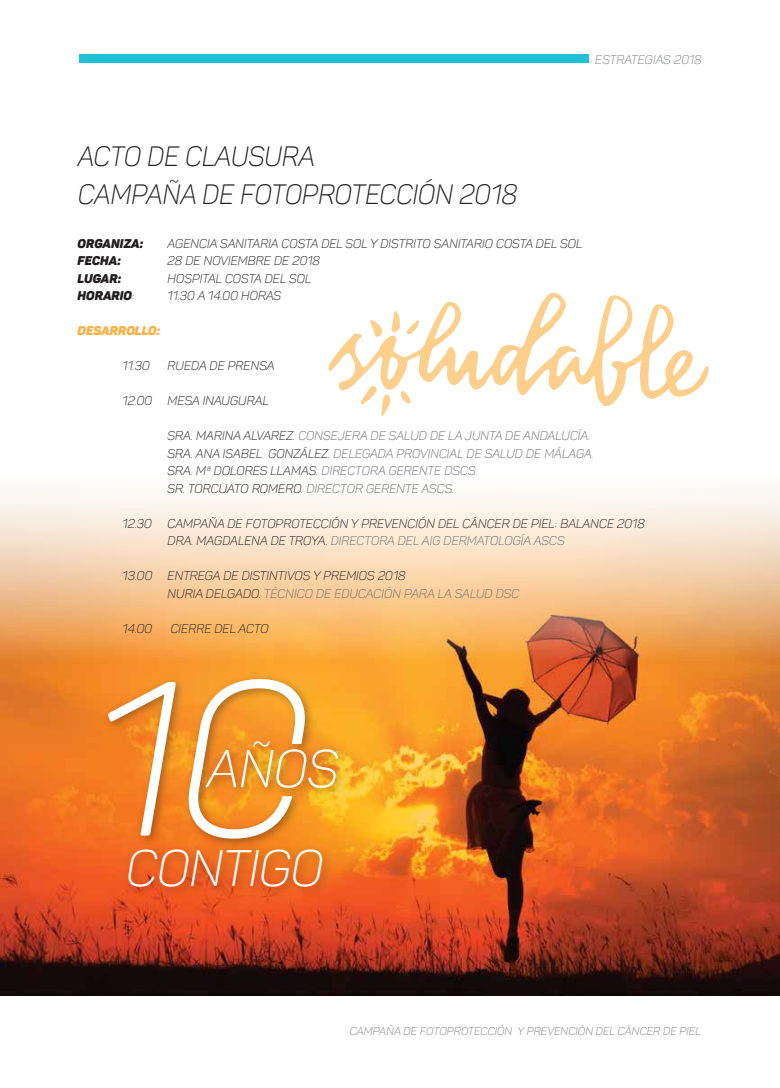
<style>
.page{position:relative;width:780px;height:1088px;background:#fff}
.page>*{position:absolute;margin:0;border:0;box-sizing:border-box;transform-origin:0 0}
.t1{font:50.5px "Panton Lightitalic Caps";color:#fff;scale:.96 1}
.t2{font:27.62px/37.2px "Panton Lightitalic Caps";color:#231f20;scale:.94 1}
.t3{font:12.5px/17.5px "Panton Lightitalic Caps";color:#231f20}
.t4{font:12.5px/17.5px "Panton Lightitalic Caps";color:#6d6e71}
.t5{font:12.5px "Panton Blackitalic Caps";color:#231f20}
.t6{font:12.5px "Panton Lightitalic Caps";color:#808285}
.t7{font:12.5px "Panton Blackitalic Caps";color:#fbb040}
.t8{font:11.25px "Panton Lightitalic Caps";color:#808285}
.s1{font-family:"Panton Lightitalic Caps"}
.s2{color:#231f20}
.s3{color:#6d6e71}
</style>
<div class="page">
<div style="left:79px;top:54px;width:510px;height:9px;background:#20c0d5"></div>
<img style="left:1px;top:493px;width:779px;height:502px">
<svg style="left:1px;top:493px;width:778px;height:174px;background:#f4c99c"></svg>
<img style="left:99px;top:670px;width:253px;height:303px">
<svg style="left:107px;top:682px;width:69px;height:153px"></svg>
<svg style="left:184px;top:679px;width:154px;height:159px"></svg>
<svg style="left:328px;top:293px;width:380px;height:113px"></svg>
<svg style="left:391px;top:311px;width:9px;height:22px"></svg>
<svg style="left:370px;top:320px;width:12px;height:17px"></svg>
<svg style="left:361px;top:386px;width:29px;height:30px"></svg>
<svg style="left:406px;top:320px;width:13px;height:14px"></svg>
<svg style="left:400px;top:390px;width:10px;height:14px"></svg>
<h2 class="t2" style="left:78px;top:138px;width:469px">ACTO DE CLAUSURA<br>CAMPAÑA DE FOTOPROTECCIÓN 2018</h2>
<p class="t6" style="left:595px;top:52px;width:108px">ESTRATEGIAS 2018</p>
<p class="t5" style="left:78px;top:235px;width:67px">ORGANIZA:</p>
<p class="t3" style="left:168px;top:234px;width:416px">AGENCIA SANITARIA COSTA DEL SOL Y DISTRITO SANITARIO COSTA DEL SOL</p>
<p class="t5" style="left:78px;top:253px;width:45px">FECHA:</p>
<p class="t3" style="left:168px;top:252px;width:154px">28 DE NOVIEMBRE DE 2018</p>
<p class="t5" style="left:78px;top:270px;width:45px">LUGAR:</p>
<p class="t3" style="left:168px;top:269px;width:145px">HOSPITAL COSTA DEL SOL</p>
<p class="t5" style="left:78px;top:288px;width:59px">HORARIO<span class="s1">:</span></p>
<p class="t3" style="left:168px;top:287px;width:115px">11.30 A 14.00 HORAS</p>
<p class="t7" style="left:78px;top:323px;width:84px">DESARROLLO:</p>
<p class="t3" style="left:123px;top:357px;width:29px">11.30</p>
<p class="t3" style="left:168px;top:357px;width:109px">RUEDA DE PRENSA</p>
<p class="t3" style="left:123px;top:392px;width:148px">12.00 MESA INAUGURAL</p>
<p class="t4" style="left:168px;top:427px;width:428px"><span class="s2">SRA. MARINA ALVAREZ.</span> CONSEJERA DE SALUD DE LA JUNTA DE ANDALUCÍA.<br><span class="s2">SRA. ANA ISABEL GONZÁLEZ.</span> DELEGADA PROVINCIAL DE SALUD DE MÁLAGA.<br><span class="s2">SRA. Mª DOLORES LLAMAS.</span> DIRECTORA GERENTE DSCS.<br><span class="s2">SR. TORCUATO ROMERO.</span> DIRECTOR GERENTE ASCS.</p>
<p class="t3" style="left:168px;top:514px;width:479px;text-indent:-45px">12.30 CAMPAÑA DE FOTOPROTECCIÓN Y PREVENCIÓN DEL CÁNCER DE PIEL: BALANCE 2018<br>DRA. MAGDALENA DE TROYA. <span class="s3">DIRECTORA DEL AIG DERMATOLOGÍA ASCS</span></p>
<p class="t3" style="left:168px;top:567px;width:353px;text-indent:-45px">13.00 ENTREGA DE DISTINTIVOS Y PREMIOS 2018<br>NURIA DELGADO. <span class="s3">TÉCNICO DE EDUCACIÓN PARA LA SALUD DSC</span></p>
<p class="t3" style="left:123px;top:619px;width:31px">14.00</p>
<p class="t3" style="left:171px;top:619px;width:100px">CIERRE DEL ACTO</p>
<h1 class="t1" style="left:127px;top:838px;width:206px">CONTIGO</h1>
<p class="t8" style="left:349px;top:1024px;width:353px">CAMPAÑA DE FOTOPROTECCIÓN Y PREVENCIÓN DEL CÁNCER DE PIEL</p>
</div>
